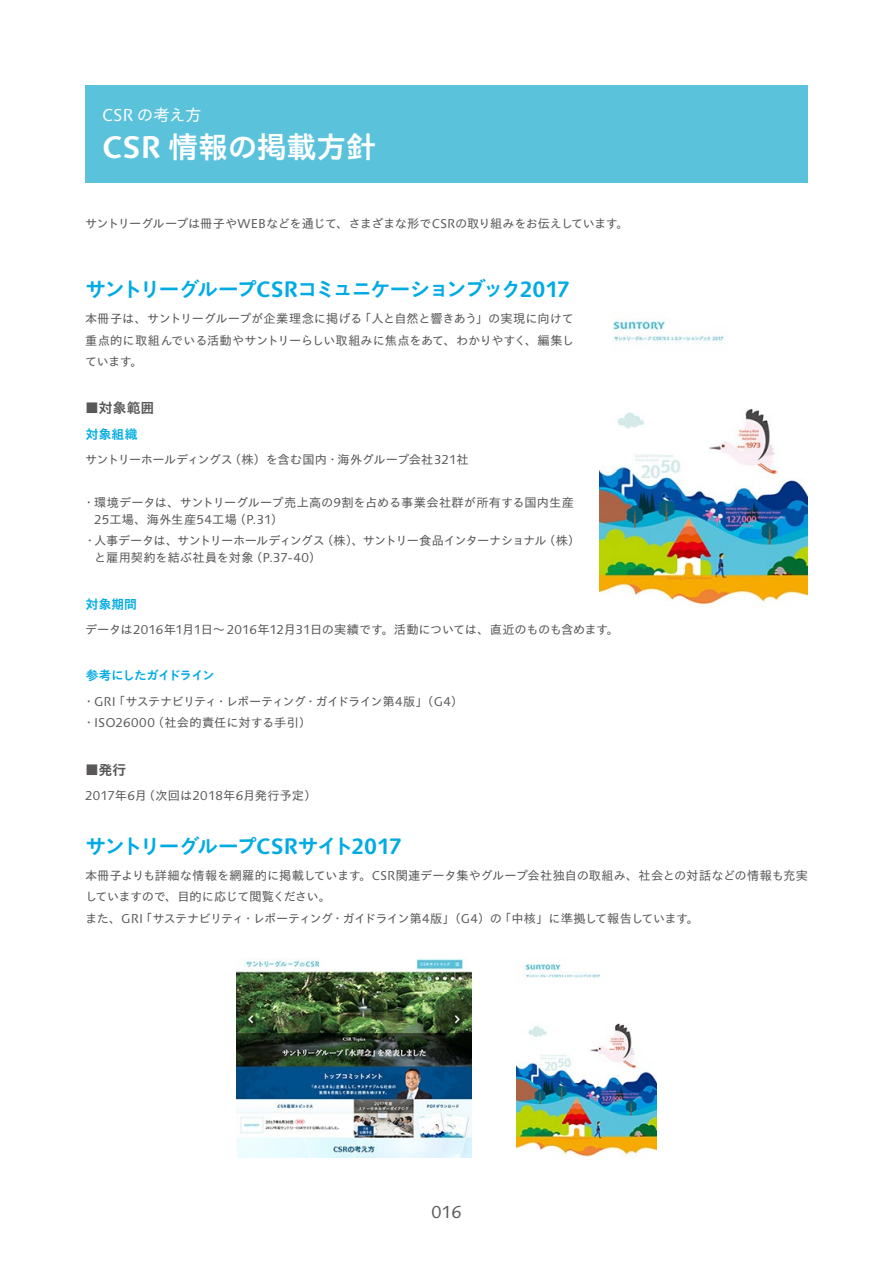
<style>
.page{position:relative;width:893px;height:1263px;background:#fff}
.page>*{position:absolute;margin:0;border:0;box-sizing:border-box;transform-origin:0 0}
.t1{font:700 29.7px "Suntory Gothic";letter-spacing:.005em;color:#fff}
.t2{font:700 21.3px "Suntory Gothic";letter-spacing:-.1em;color:#00abe4}
.t3{font:700 21.3px "Suntory Gothic";letter-spacing:-.08em;color:#00abe4}
.t4{font:16.5px "Suntory Gothic";letter-spacing:-.005em;color:#fff}
.t5{font:16.5px "Suntory Gothic";color:#595757}
.t6{font:700 13.8px "Suntory Gothic";letter-spacing:.005em;color:#595757}
.t7{font:700 12.75px "Suntory Gothic";letter-spacing:-.09em;color:#00abe4}
.t8{font:700 12.75px "Suntory Gothic";letter-spacing:-.04em;color:#00abe4}
.t9{font:12.15px/21.3px "Suntory Gothic";letter-spacing:-.015em;color:#595757}
.t10{font:12.15px "Suntory Gothic";letter-spacing:-.06em;color:#595757}
.t11{font:12.15px "Suntory Gothic";letter-spacing:-.04em;color:#595757}
.t12{font:12.15px "Suntory Gothic";letter-spacing:-.07em;color:#595757}
.t13{font:12.15px "Suntory Gothic";letter-spacing:.02em;color:#595757}
.t14{font:12.15px/17px "Suntory Gothic";letter-spacing:-.045em;color:#595757}
.t15{font:12.15px "Suntory Gothic";letter-spacing:.01em;color:#595757}
.t16{font:12.15px "Suntory Gothic";letter-spacing:.005em;color:#595757}
.t17{font:12.15px "Suntory Gothic";letter-spacing:-.065em;color:#595757}
</style>
<div class="page">
<div style="left:85px;top:85px;width:723px;height:98px;background:#5bc2dc"></div>
<img style="left:600px;top:319px;width:207px;height:286px">
<img style="left:237px;top:958px;width:235px;height:199px">
<img style="left:516px;top:963px;width:140px;height:194px">
<h3 class="t4" style="left:102px;top:106px;width:101px">CSR の考え方</h3>
<h1 class="t1" style="left:102px;top:132px;width:276px">CSR 情報の掲載方針</h1>
<p class="t9" style="left:85px;top:213px;width:545px">サントリーグループは冊子やWEBなどを通じて、さまざまな形でCSRの取り組みをお伝えしています。</p>
<h2 class="t2" style="left:85px;top:278px;width:486px">サントリーグループCSRコミュニケーションブック2017</h2>
<p class="t9" style="left:85px;top:309px;width:490px">本冊子は、サントリーグループが企業理念に掲げる<br>重点的に取組んでいる活動やサントリーらしい取組みに焦点をあて、わかりやすく、編集しています。</p>
<p class="t9" style="left:359px;top:309px;width:217px">「人と自然と響きあう」の実現に向けて</p>
<p class="t6" style="left:85px;top:401px;width:71px">■対象範囲</p>
<p class="t8" style="left:86px;top:428px;width:53px">対象組織</p>
<p class="t16" style="left:229px;top:453px;width:241px">（株）を含む国内・海外グループ会社321社</p>
<p class="t17" style="left:85px;top:453px;width:149px">サントリーホールディングス</p>
<p class="t9" style="left:234px;top:495px;width:342px;line-height:17px;text-indent:-151px">・環境データは、サントリーグループ売上高の9割を占める事業会社群が所有する国内生産（P.31(</p>
<p class="t13" style="left:94px;top:513px;width:144px">25工場、海外生産54工場</p>
<p class="t14" style="left:250px;top:533px;width:76px;text-indent:-167px">・人事データは、サントリーホールディングス（P.37-40(</p>
<p class="t12" style="left:321px;top:534px;width:227px">（株）、サントリー食品インターナショナル</p>
<p class="t9" style="left:544px;top:531px;width:38px">（株(</p>
<p class="t15" style="left:94px;top:551px;width:161px">と雇用契約を結ぶ社員を対象</p>
<p class="t8" style="left:86px;top:597px;width:53px">対象期間</p>
<p class="t9" style="left:85px;top:619px;width:536px">データは2016年月1 日1 ～ 2016年12月31日の実績です。活動については、直近のものも含めます。</p>
<p class="t7" style="left:86px;top:669px;width:131px">参考にしたガイドライン</p>
<p class="t10" style="left:215px;top:695px;width:249px">・レポーティング・ガイドライン第4版」（G (4</p>
<p class="t12" style="left:113px;top:695px;width:106px">「サステナビリティ</p>
<p class="t9" style="left:83px;top:691px;width:35px">・GRI</p>
<p class="t15" style="left:152px;top:716px;width:160px">（社会的責任に対する手引(</p>
<p class="t13" style="left:83px;top:716px;width:74px">・ISO26000</p>
<p class="t6" style="left:85px;top:763px;width:43px">■発行</p>
<p class="t13" style="left:143px;top:789px;width:175px">（次回は2018年6月発行予定(</p>
<p class="t9" style="left:85px;top:786px;width:63px">2017年 月6</p>
<h2 class="t3" style="left:85px;top:835px;width:318px">サントリーグループCSRサイト2017</h2>
<p class="t9" style="left:85px;top:866px;width:724px">本冊子よりも詳細な情報を網羅的に掲載しています。CSR関連データ集やグループ会社独自の取組み、社会との対話などの情報も充実</p>
<p class="t11" style="left:85px;top:891px;width:247px">していますので、目的に応じて閲覧ください。</p>
<p class="t11" style="left:499px;top:912px;width:202px">「中核」に準拠して報告しています。</p>
<p class="t10" style="left:242px;top:912px;width:262px">・レポーティング・ガイドライン第4版」（G ）4 の</p>
<p class="t12" style="left:140px;top:912px;width:106px">「サステナビリティ</p>
<p class="t9" style="left:85px;top:908px;width:60px">また、GRI</p>
<h3 class="t5" style="left:431px;top:1204px;width:32px">016</h3>
</div>
